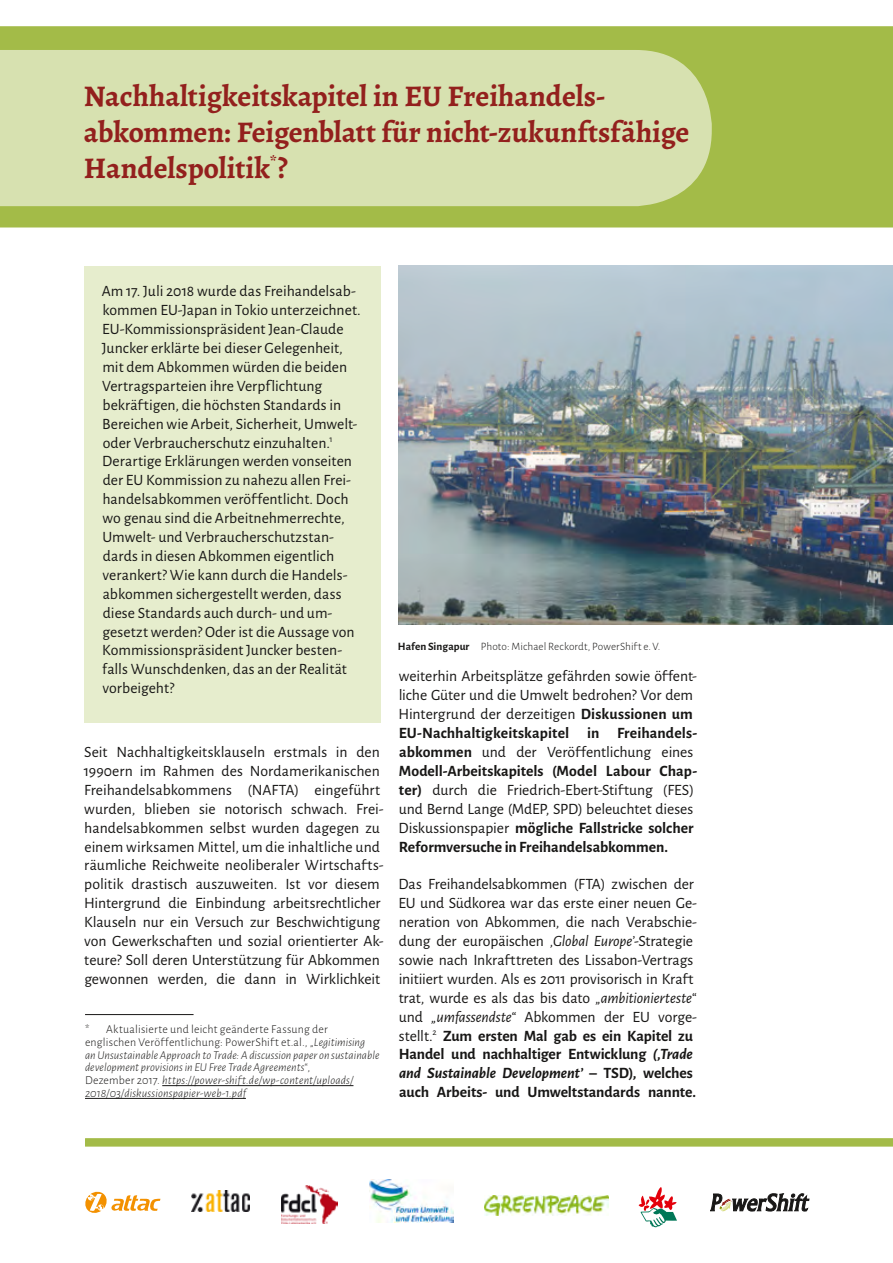
<style>
.page{position:relative;width:893px;height:1263px;background:#fff}
.page>*{position:absolute;margin:0;border:0;box-sizing:border-box;transform-origin:0 0}
.t1{font:700 30px/36px "Alegreya";letter-spacing:-.005em;color:#93201d}
.t2{font:15.75px/18.9px "Alegreya Sans";color:#181716}
.t3{font:italic 300 12px/12.8px "Alegreya Sans";letter-spacing:.01em;color:#181716}
.t4{font:300 11.25px "Alegreya Sans";letter-spacing:.005em;color:#181716}
.s1{font-style:normal}
.s2{font-weight:700}
.s3{font-style:italic}
.s4{font-weight:700;font-style:italic}
</style>
<div class="page">
<div style="left:0;top:26px;width:893px;height:201px;background:#a3bb48"></div>
<div style="left:0;top:50px;width:712px;height:156px;background:#d7e1b0"></div>
<img style="left:369px;top:1179px;width:84px;height:44px">
<img style="left:192px;top:1190px;width:58px;height:21px">
<svg style="left:85px;top:1138px;width:808px;height:8px"></svg>
<svg style="left:710px;top:1194px;width:99px;height:17px"></svg>
<div style="left:84px;top:266px;width:296px;height:457px;background:#e6edcd"></div>
<img style="left:281px;top:1186px;width:57px;height:37px">
<hr style="left:162px;top:1085px;width:191px;height:1px;background:#181716">
<hr style="left:85px;top:1098px;width:161px;height:1px;background:#181716">
<img style="left:485px;top:1196px;width:123px;height:20px">
<svg style="left:639px;top:1187px;width:38px;height:40px"></svg>
<hr style="left:85px;top:1014px;width:109px;height:1px;background:#181716">
<img style="left:398px;top:266px;width:495px;height:359px">
<svg style="left:85px;top:1191px;width:75px;height:22px"></svg>
<h1 class="t1" style="left:84px;top:78px;width:607px">Nachhaltigkeitskapitel in EU Freihandels&shy;abkommen: Feigenblatt für nicht-zukunftsfähige<br>Handelspolitik<sup>*</sup>?</h1>
<p class="t2" style="left:102px;top:281px;width:260px">Am 17. Juli 2018 wurde das Freihandelsab&shy;kommen EU-Japan in Tokio unterzeichnet.<br>EU-Kommissionspräsident Jean-Claude Juncker erklärte bei dieser Gelegenheit, mit dem Abkommen würden die beiden Vertragsparteien ihre Verpflichtung bekräftigen, die höchsten Standards in Bereichen wie Arbeit, Sicherheit, Umwelt&shy;oder Verbraucherschutz einzuhalten.<sup>1<br></sup>Derartige Erklärungen werden vonseiten der EU Kommission zu nahezu allen Frei&shy;handelsabkommen veröffentlicht. Doch wo genau sind die Arbeitnehmerrechte, Umwelt- und Verbraucherschutzstan&shy;dards in diesen Abkommen eigentlich verankert? Wie kann durch die Handels&shy;abkommen sichergestellt werden, dass diese Standards auch durch- und um&shy;gesetzt werden? Oder ist die Aussage von Kommissionspräsident Juncker besten&shy;falls Wunschdenken, das an der Realität vorbeigeht?</p>
<p class="t2" style="left:84px;top:742px;width:301px">Seit Nachhaltigkeitsklauseln erstmals in den 1990ern im Rahmen des Nordamerikanischen Freihandelsabkommens (NAFTA) eingeführt wurden, blieben sie notorisch schwach. Frei&shy;handelsabkommen selbst wurden dagegen zu einem wirksamen Mittel, um die inhaltliche und räumliche Reichweite neoliberaler Wirtschafts&shy;politik drastisch auszuweiten. Ist vor diesem Hintergrund die Einbindung arbeitsrechtlicher Klauseln nur ein Versuch zur Beschwichtigung von Gewerkschaften und sozial orientierter Ak&shy;teure? Soll deren Unterstützung für Abkommen gewonnen werden, die dann in Wirklichkeit</p>
<p class="t3" style="left:85px;top:1022px;width:296px"><span class="s1">* Aktualisierte und leicht geänderte Fassung der englischen Veröffentlichung: PowerShift et.al., „</span>Legitimising<br>an Unsustainable Approach to Trade: A discussion paper on sustainable development provisions in EU Free Trade Agreements“<span class="s1">,<br>Dezember 2017.</span> https://power-shift.de/wp-content/uploads/ 2018/03/diskussionspapier-web-1.pdf</p>
<p class="t4" style="left:398px;top:640px;width:264px"><span class="s2">Hafen Singapur</span> Photo: Michael Reckordt, PowerShift e.V.</p>
<p class="t2" style="left:398px;top:666px;width:300px">weiterhin Arbeitsplätze gefährden sowie öffent&shy;liche Güter und die Umwelt bedrohen? Vor dem Hintergrund der derzeitigen <span class="s2">Diskussionen um EU-Nachhaltigkeitskapitel in Freihandels&shy;abkommen</span> und der Veröffentlichung eines <span class="s2">Modell-Arbeitskapitels (Model Labour Chap&shy;ter)</span> durch die Friedrich-Ebert-Stiftung (FES) und Bernd Lange (MdEP, SPD) beleuchtet dieses Diskussionspapier <span class="s2">mögliche Fallstricke solcher Reformversuche in Freihandelsabkommen.</span></p>
<p class="t2" style="left:398px;top:874px;width:300px">Das Freihandelsabkommen (FTA) zwischen der EU und Südkorea war das erste einer neuen Ge&shy;neration von Abkommen, die nach Verabschie&shy;dung der europäischen <span class="s3">‚Global Europe’</span>-Strategie sowie nach Inkrafttreten des Lissabon-Vertrags initiiert wurden. Als es 2011 provisorisch in Kraft trat, wurde es als das bis dato <span class="s3">„ambitionierteste“ </span>und <span class="s3">„umfassendste“</span> Abkommen der EU vorge&shy;stellt.<sup>2</sup> <span class="s2">Zum ersten Mal gab es ein Kapitel zu Handel und nachhaltiger Entwicklung</span> <span class="s4">(‚Trade and Sustainable Development’</span> <span class="s2">– TSD), welches auch Arbeits- und Umweltstandards nannte.</span></p>
</div>
